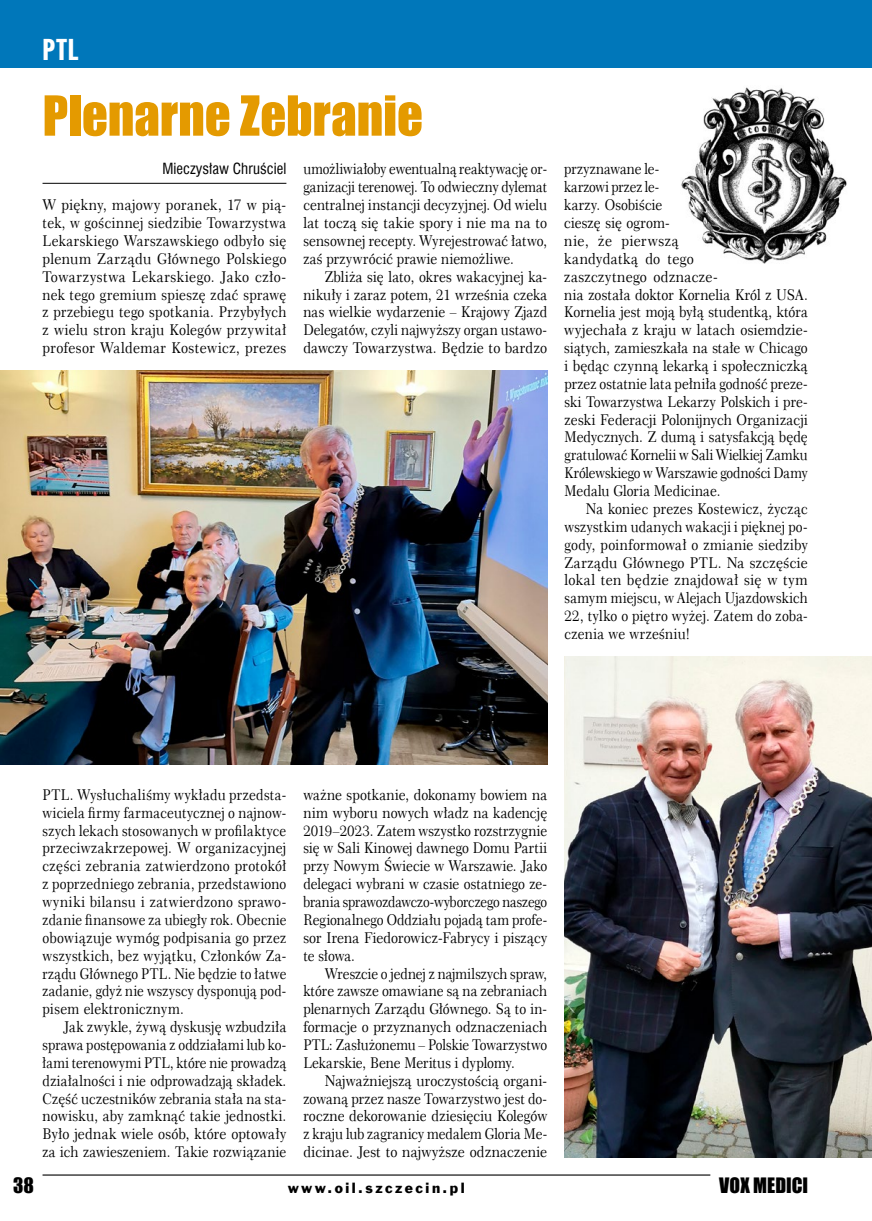
<style>
.page{position:relative;width:872px;height:1221px;background:#fff}
.page>*{position:absolute;margin:0;border:0;box-sizing:border-box;transform-origin:0 0}
.t1{font:51px "Impact";letter-spacing:-.005em;color:#e49a00}
.t2{font:30px "Frank Goth X Cn EU";color:#fff}
.t3{font:19.5px "Impact";color:#000}
.t4{font:15px "Swis 721 Cn EU";color:#000}
.t5{font:14.85px/17.9px "Century 751 No 2 EU";letter-spacing:.01em;color:#000;text-align:justify;scale:.91 1}
.t6{font:14.85px/17.9px "Century 751 No 2 EU";letter-spacing:.01em;color:#000;text-align:justify;scale:.9 1}
.t7{font:14.85px/17.9px "Century 751 No 2 EU";letter-spacing:.01em;color:#000;text-align:justify;scale:.92 1}
.t8{font:14.85px/17.9px "Century 751 No 2 EU";letter-spacing:.01em;color:#000;text-align:justify;scale:.93 1}
.t9{font:14.85px/17.9px "Century 751 No 2 EU";letter-spacing:.01em;color:#000;text-align:justify;scale:.89 1}
.t10{font:13.5px "Frank Goth EU";letter-spacing:.185em;color:#000}
</style>
<div class="page">
<div style="left:0;top:0;width:872px;height:68px;background:#0077ba"></div>
<hr style="left:43px;top:1174px;width:667px;height:1px;background:#000">
<img style="left:681px;top:87px;width:166px;height:177px">
<hr style="left:43px;top:183px;width:243px;height:1px;background:#000">
<img style="left:0;top:371px;width:547px;height:393px">
<img style="left:564px;top:657px;width:308px;height:500px">
<h2 class="t2" style="left:43px;top:31px;width:37px">PTL</h2>
<h1 class="t1" style="left:43px;top:76px;width:382px">Plenarne Zebranie</h1>
<p class="t4" style="left:162px;top:159px;width:125px">Mieczysław Chruściel</p>
<p class="t8" style="left:43px;top:196px;width:264px">W piękny, majowy poranek, 17 w pią&shy;tek, w gościnnej siedzibie Towarzystwa Lekarskiego Warszawskiego odbyło się plenum Zarządu Głównego Polskiego Towarzystwa Lekarskiego. Jako czło&shy;nek tego gremium spieszę zdać sprawę z przebiegu tego spotkania. Przybyłych z wielu stron kraju Kolegów przywitał profesor Waldemar Kostewicz, prezes</p>
<p class="t9" style="left:303px;top:160px;width:275px">umożliwiałoby ewentualną reaktywację or&shy;ganizacji terenowej. To odwieczny dylemat centralnej instancji decyzyjnej. Od wielu lat toczą się takie spory i nie ma na to sensownej recepty. Wyrejestrować łatwo, zaś przywrócić prawie niemożliwe.</p>
<p class="t7" style="left:303px;top:268px;width:267px;text-indent:21px">Zbliża się lato, okres wakacyjnej ka&shy;nikuły i zaraz potem, 21 września czeka nas wielkie wydarzenie – Krajowy Zjazd Delegatów, czyli najwyższy organ ustawo&shy;dawczy Towarzystwa. Będzie to bardzo</p>
<p class="t6" style="left:564px;top:160px;width:272px;text-align:left">przyznawane le-<br>karzowi przez le-<br>karzy. Osobiście<br>cieszę się ogrom-<br>nie, że pierwszą<br>kandydatką do tego<br>zaszczytnego odznacze-<br>nia została doktor Kornelia Król z USA.<br>Kornelia jest moją byłą studentką, która wyjechała z kraju w latach osiemdzie&shy;siątych, zamieszkała na stałe w Chicago i będąc czynną lekarką i społeczniczką przez ostatnie lata pełniła godność preze&shy;ski Towarzystwa Lekarzy Polskich i pre&shy;zeski Federacji Polonijnych Organizacji<br>Medycznych. Z dumą i satysfakcją będę gratulować Kornelii w Sali Wielkiej Zamku<br>Królewskiego w Warszawie godności Damy<br>Medalu Gloria Medicinae.</p>
<p class="t5" style="left:564px;top:500px;width:269px;text-indent:21px">Na koniec prezes Kostewicz, życząc wszystkim udanych wakacji i pięknej po&shy;gody, poinformował o zmianie siedziby Zarządu Głównego PTL. Na szczęście lokal ten będzie znajdował się w tym samym miejscu, w Alejach Ujazdowskich 22, tylko o piętro wyżej. Zatem do zoba&shy;czenia we wrześniu!</p>
<p class="t5" style="left:43px;top:785px;width:269px">PTL. Wysłuchaliśmy wykładu przedsta&shy;wiciela firmy farmaceutycznej o najnow&shy;szych lekach stosowanych w profilaktyce przeciwzakrzepowej. W organizacyjnej części zebrania zatwierdzono protokół z poprzedniego zebrania, przedstawiono wyniki bilansu i zatwierdzono sprawo&shy;zdanie finansowe za ubiegły rok. Obecnie obowiązuje wymóg podpisania go przez wszystkich, bez wyjątku, Członków Za&shy;rządu Głównego PTL. Nie będzie to łatwe zadanie, gdyż nie wszyscy dysponują pod&shy;pisem elektronicznym.</p>
<p class="t5" style="left:43px;top:1018px;width:269px;text-indent:21px">Jak zwykle, żywą dyskusję wzbudziła sprawa postępowania z oddziałami lub ko&shy;łami terenowymi PTL, które nie prowadzą działalności i nie odprowadzają składek.<br>Część uczestników zebrania stała na sta&shy;nowisku, aby zamknąć takie jednostki.<br>Było jednak wiele osób, które optowały za ich zawieszeniem. Takie rozwiązanie</p>
<p class="t7" style="left:303px;top:785px;width:266px">ważne spotkanie, dokonamy bowiem na nim wyboru nowych władz na kadencję 2019–2023. Zatem wszystko rozstrzygnie się w Sali Kinowej dawnego Domu Partii przy Nowym Świecie w Warszawie. Jako delegaci wybrani w czasie ostatniego ze&shy;brania sprawozdawczo-wyborczego naszego Regionalnego Oddziału pojadą tam profe&shy;sor Irena Fiedorowicz-Fabrycy i piszący te słowa.</p>
<p class="t6" style="left:303px;top:964px;width:272px;text-indent:21px">Wreszcie o jednej z najmilszych spraw, które zawsze omawiane są na zebraniach plenarnych Zarządu Głównego. Są to in&shy;formacje o przyznanych odznaczeniach PTL: Zasłużonemu – Polskie Towarzystwo Lekarskie, Bene Meritus i dyplomy.</p>
<p class="t7" style="left:303px;top:1071px;width:266px;text-indent:21px">Najważniejszą uroczystością organi&shy;zowaną przez nasze Towarzystwo jest do&shy;roczne dekorowanie dziesięciu Kolegów z kraju lub zagranicy medalem Gloria Me&shy;dicinae. Jest to najwyższe odznaczenie</p>
<h3 class="t3" style="left:13px;top:1169px;width:22px">38</h3>
<p class="t10" style="left:288px;top:1179px;width:178px">www.oil.szczecin.pl</p>
<h3 class="t3" style="left:719px;top:1169px;width:90px">VOX MEDICI</h3>
</div>
